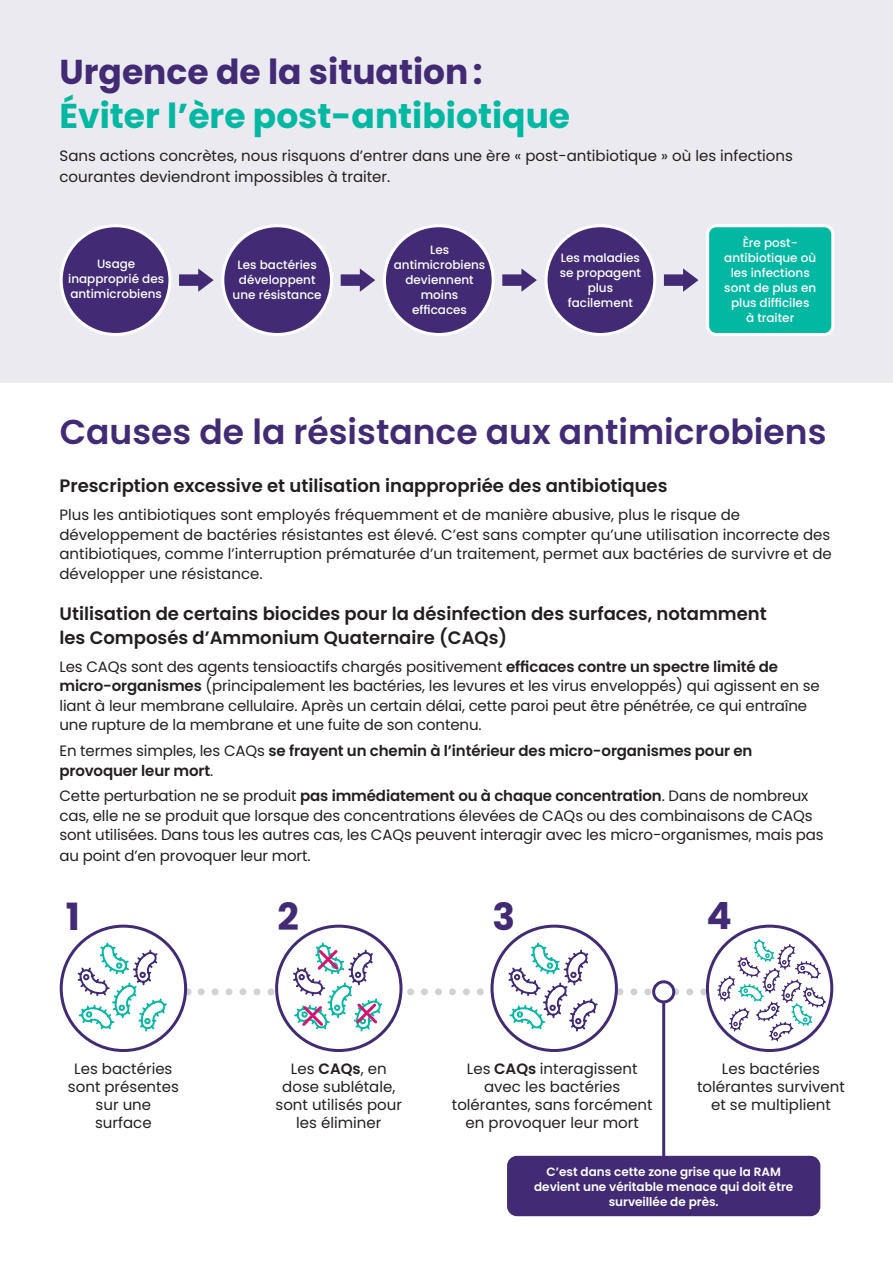
<style>
.page{position:relative;width:893px;height:1263px;background:#fff}
.page>*{position:absolute;margin:0;border:0;box-sizing:border-box;transform-origin:0 0}
.t1{font:700 37.5px "Poppins";color:#422b74}
.t2{font:600 34.5px "Poppins";color:#422b74}
.t3{font:700 34.5px "Poppins";color:#03b8a3}
.t4{font:700 34.5px "Poppins";color:#422b74}
.t5{font:600 18px/24px "Poppins";color:#231f20}
.t6{font:15px/18px "Poppins";color:#231f20}
.t7{font:600 15px/19.5px "Poppins";letter-spacing:-.01em;color:#231f20}
.t8{font:500 12px/15px "Poppins";color:#fff;text-align:center}
.t9{font:600 12px/15px "Poppins";color:#fff;text-align:center}
.s1{font-weight:600}
.s2{font-weight:400}
</style>
<div class="page">
<div style="left:0;top:0;width:893px;height:383px;background:#eceaf1"></div>
<div style="left:61px;top:226px;width:109px;height:108px;background:#422b74;border-radius:50%"></div>
<div style="left:60px;top:224px;width:111px;height:112px;border:3px solid #fff;border-radius:50%"></div>
<div style="left:223px;top:226px;width:109px;height:108px;background:#422b74;border-radius:50%"></div>
<div style="left:221px;top:224px;width:112px;height:112px;border:3px solid #fff;border-radius:50%"></div>
<div style="left:384px;top:226px;width:109px;height:108px;background:#422b74;border-radius:50%"></div>
<div style="left:383px;top:224px;width:112px;height:112px;border:3px solid #fff;border-radius:50%"></div>
<div style="left:546px;top:226px;width:109px;height:108px;background:#422b74;border-radius:50%"></div>
<div style="left:545px;top:224px;width:111px;height:112px;border:3px solid #fff;border-radius:50%"></div>
<svg style="left:179px;top:268px;width:35px;height:24px"></svg>
<svg style="left:341px;top:268px;width:34px;height:24px"></svg>
<svg style="left:502px;top:268px;width:35px;height:24px"></svg>
<svg style="left:664px;top:268px;width:34px;height:24px"></svg>
<div style="left:708px;top:226px;width:125px;height:108px;background:#03b8a3;border-radius:9px"></div>
<div style="left:706px;top:224px;width:128px;height:112px;border:3px solid #fff;border-radius:9px"></div>
<hr style="left:662px;top:990px;width:3px;height:180px;background:#422b74">
<div style="left:60px;top:925px;width:127px;height:127px;border:3px solid #422b74;border-radius:50%"></div>
<svg style="left:707px;top:926px;width:125px;height:124px"></svg>
<div style="left:706px;top:925px;width:127px;height:127px;border:3px solid #422b74;border-radius:50%"></div>
<div style="left:509px;top:1157px;width:310px;height:58px;background:#422b74;border-radius:9px"></div>
<div style="left:507px;top:1156px;width:313px;height:60px;border:3px solid #422b74;border-radius:9px"></div>
<svg style="left:76px;top:941px;width:92px;height:92px"></svg>
<svg style="left:716px;top:938px;width:111px;height:104px"></svg>
<svg style="left:201px;top:941px;width:509px;height:92px"></svg>
<h2 class="t4" style="left:60px;top:55px;width:425px">Urgence de la situation :</h2>
<h2 class="t3" style="left:60px;top:99px;width:512px">Éviter l’ère post-antibiotique</h2>
<p class="t6" style="left:60px;top:146px;width:735px;line-height:21px">Sans actions concrètes, nous risquons d’entrer dans une ère « post-antibiotique » où les infections courantes deviendront impossibles à traiter.</p>
<p class="t8" style="left:68px;top:257px;width:98px">Usage inapproprié des antimicrobiens</p>
<p class="t8" style="left:233px;top:258px;width:91px">Les bactéries développent une résistance</p>
<p class="t8" style="left:394px;top:244px;width:93px">Les antimicrobiens deviennent moins efficaces</p>
<p class="t8" style="left:560px;top:251px;width:83px">Les maladies se propagent plus facilement</p>
<p class="t8" style="left:724px;top:236px;width:94px">Ère post&shy;antibiotique où les infections sont de plus en plus difficiles<br>à traiter</p>
<h2 class="t2" style="left:60px;top:412px;width:768px">Causes de la résistance aux antimicrobiens</h2>
<p class="t5" style="left:59px;top:474px;width:610px">Prescription excessive et utilisation inappropriée des antibiotiques</p>
<p class="t6" style="left:59px;top:505px;width:774px;line-height:19.5px">Plus les antibiotiques sont employés fréquemment et de manière abusive, plus le risque de développement de bactéries résistantes est élevé. C’est sans compter qu’une utilisation incorrecte des antibiotiques, comme l’interruption prématurée d’un traitement, permet aux bactéries de survivre et de développer une résistance.</p>
<p class="t5" style="left:59px;top:602px;width:709px">Utilisation de certains biocides pour la désinfection des surfaces, notamment les Composés d’Ammonium Quaternaire (CAQs)</p>
<p class="t6" style="left:59px;top:657px;width:762px;line-height:19.5px">Les CAQs sont des agents tensioactifs chargés positivement <span class="s1">efficaces contre un spectre limité de micro-organismes</span> (principalement les bactéries, les levures et les virus enveloppés) qui agissent en se liant à leur membrane cellulaire. Après un certain délai, cette paroi peut être pénétrée, ce qui entraîne une rupture de la membrane et une fuite de son contenu.</p>
<p class="t7" style="left:59px;top:741px;width:694px"><span class="s2">En termes simples, les CAQs</span> se frayent un chemin à l’intérieur des micro-organismes pour en provoquer leur mort<span class="s2">.</span></p>
<p class="t6" style="left:59px;top:786px;width:766px;line-height:20px">Cette perturbation ne se produit <span class="s1">pas immédiatement ou à chaque concentration</span>. Dans de nombreux cas, elle ne se produit que lorsque des concentrations élevées de CAQs ou des combinaisons de CAQs sont utilisées. Dans tous les autres cas, les CAQs peuvent interagir avec les micro-organismes, mais pas au point d’en provoquer leur mort.</p>
<h1 class="t1" style="left:66px;top:899px;width:16px">1</h1>
<h1 class="t1" style="left:278px;top:899px;width:23px">2</h1>
<h1 class="t1" style="left:492px;top:899px;width:24px">3</h1>
<h1 class="t1" style="left:706px;top:898px;width:27px">4</h1>
<p class="t6" style="left:68px;top:1060px;width:112px;text-align:center">Les bactéries sont présentes sur une surface</p>
<p class="t6" style="left:276px;top:1060px;width:128px;text-align:center">Les <span class="s1">CAQs</span>, en dose sublétale, sont utilisés pour les éliminer</p>
<p class="t6" style="left:452px;top:1060px;width:202px;text-align:center">Les <span class="s1">CAQs</span> interagissent avec les bactéries tolérantes, sans forcément en provoquer leur mort</p>
<p class="t6" style="left:697px;top:1060px;width:149px;text-align:center">Les bactéries tolérantes survivent et se multiplient</p>
<p class="t9" style="left:534px;top:1164px;width:261px">C’est dans cette zone grise que la RAM devient une véritable menace qui doit être surveillée de près.</p>
</div>
